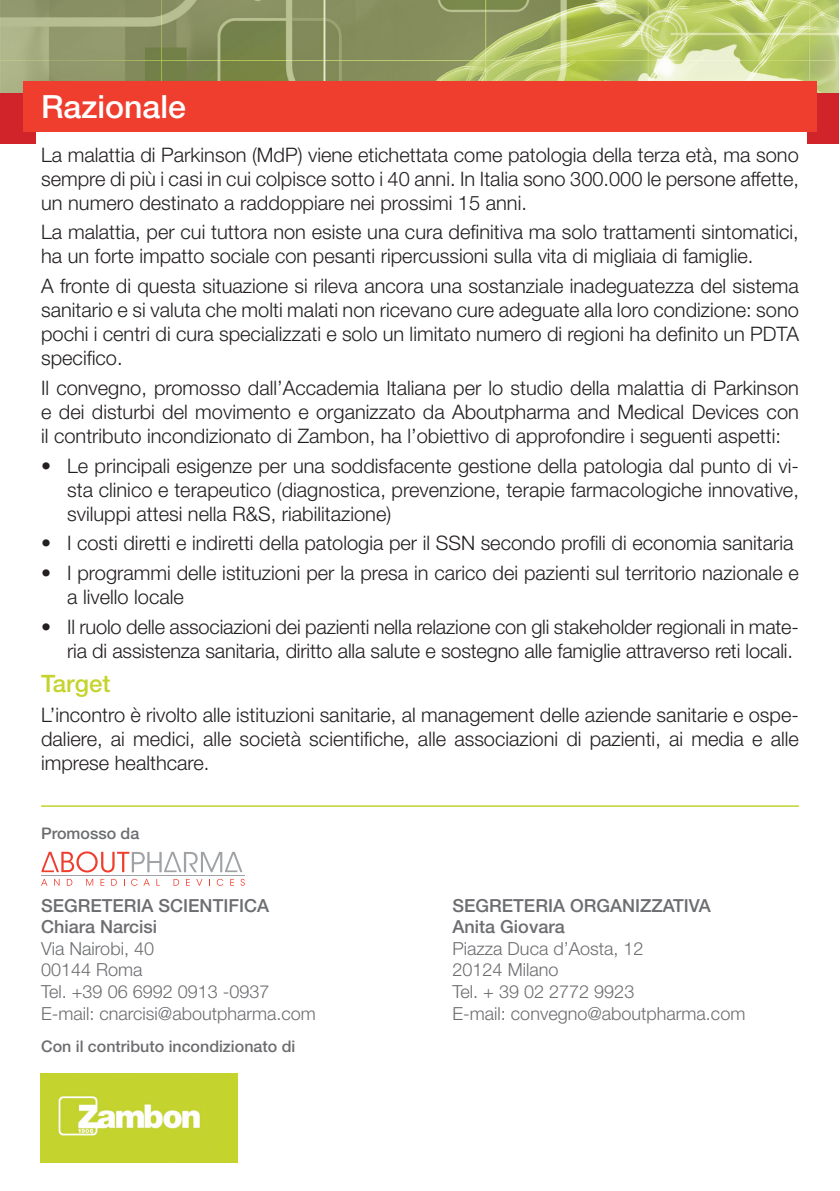
<style>
.page{position:relative;width:840px;height:1191px;background:#fff}
.page>*{position:absolute;margin:0;border:0;box-sizing:border-box;transform-origin:0 0}
.t1{font:500 32px "Helvetica Neue LT Std";color:#fff}
.t2{font:500 24px "Helvetica Neue LT Std";color:#c5d32d}
.t3{font:300 20px/24px "Helvetica Neue LT Std";color:#231f20;text-align:justify}
.t4{font:300 18px/21.6px "Helvetica Neue LT Std";color:#6c6d70}
.t5{font:500 18px/21.6px "Helvetica Neue LT Std";color:#6c6d70}
.t6{font:500 16px "Helvetica Neue LT Std";color:#6c6d70}
</style>
<div class="page">
<img style="left:0;top:1px;width:838px;height:92px">
<div style="left:0;top:93px;width:35px;height:51px;background:#d1232a"></div>
<div style="left:806px;top:93px;width:32px;height:51px;background:#d1232a"></div>
<hr style="left:41px;top:875px;width:204px;height:1px;background:#9fa3a5">
<svg style="left:41px;top:851px;width:201px;height:21px"></svg>
<svg style="left:41px;top:879px;width:6px;height:6px"></svg>
<svg style="left:54px;top:879px;width:5px;height:6px"></svg>
<svg style="left:67px;top:879px;width:5px;height:6px"></svg>
<svg style="left:86px;top:879px;width:7px;height:6px"></svg>
<svg style="left:100px;top:879px;width:4px;height:6px"></svg>
<svg style="left:111px;top:879px;width:6px;height:6px"></svg>
<svg style="left:131px;top:879px;width:19px;height:7px"></svg>
<svg style="left:156px;top:879px;width:2px;height:6px"></svg>
<svg style="left:240px;top:879px;width:5px;height:7px"></svg>
<svg style="left:173px;top:879px;width:6px;height:6px"></svg>
<svg style="left:186px;top:879px;width:4px;height:6px"></svg>
<svg style="left:196px;top:879px;width:6px;height:6px"></svg>
<svg style="left:217px;top:879px;width:6px;height:7px"></svg>
<svg style="left:230px;top:879px;width:4px;height:6px"></svg>
<div style="left:23px;top:81px;width:793px;height:51px;background:#ef3e2e"></div>
<hr style="left:41px;top:805px;width:757px;height:2px;background:#c5d32d">
<div style="left:40px;top:1073px;width:197px;height:89px;background:#c5d32d"></div>
<img style="left:58px;top:1096px;width:142px;height:40px">
<h1 class="t1" style="left:41px;top:87px;width:146px">Razionale</h1>
<p class="t3" style="left:41px;top:142px;width:759px">La malattia di Parkinson (MdP) viene etichettata come patologia della terza età, ma sono sempre di più i casi in cui colpisce sotto i 40 anni. In Italia sono 300.000 le persone affette, un numero destinato a raddoppiare nei prossimi 15 anni.</p>
<p class="t3" style="left:41px;top:220px;width:758px">La malattia, per cui tuttora non esiste una cura definitiva ma solo trattamenti sintomatici, ha un forte impatto sociale con pesanti ripercussioni sulla vita di migliaia di famiglie.</p>
<p class="t3" style="left:41px;top:273px;width:759px">A fronte di questa situazione si rileva ancora una sostanziale inadeguatezza del sistema sanitario e si valuta che molti malati non ricevano cure adeguate alla loro condizione: sono pochi i centri di cura specializzati e solo un limitato numero di regioni ha definito un PDTA specifico.</p>
<p class="t3" style="left:41px;top:375px;width:758px">Il convegno, promosso dall’Accademia Italiana per lo studio della malattia di Parkinson e dei disturbi del movimento e organizzato da Aboutpharma and Medical Devices con il contributo incondizionato di Zambon, ha l’obiettivo di approfondire i seguenti aspetti:</p>
<p class="t3" style="left:67px;top:453px;width:732px;text-indent:-26px">• Le principali esigenze per una soddisfacente gestione della patologia dal punto di vi&shy;sta clinico e terapeutico (diagnostica, prevenzione, terapie farmacologiche innovative, sviluppi attesi nella R&amp;S, riabilitazione)</p>
<p class="t3" style="left:41px;top:530px;width:753px">• I costi diretti e indiretti della patologia per il SSN secondo profili di economia sanitaria</p>
<p class="t3" style="left:67px;top:560px;width:733px;text-indent:-26px">• I programmi delle istituzioni per la presa in carico dei pazienti sul territorio nazionale e a livello locale</p>
<p class="t3" style="left:41px;top:614px;width:758px;text-align:right">• Il ruolo delle associazioni dei pazienti nella relazione con gli stakeholder regionali in mate&shy;ria di assistenza sanitaria, diritto alla salute e sostegno alle famiglie attraverso reti locali.</p>
<p class="t2" style="left:41px;top:669px;width:71px">Target</p>
<p class="t3" style="left:41px;top:702px;width:758px">L’incontro è rivolto alle istituzioni sanitarie, al management delle aziende sanitarie e ospe&shy;daliere, ai medici, alle società scientifiche, alle associazioni di pazienti, ai media e alle imprese healthcare.</p>
<p class="t6" style="left:41px;top:823px;width:100px">Promosso da</p>
<p class="t5" style="left:41px;top:894px;width:229px">SEGRETERIA SCIENTIFICA<br>Chiara Narcisi</p>
<p class="t4" style="left:41px;top:937px;width:276px">Via Nairobi, 40<br>00144 Roma<br>Tel. +39 06 6992 0913 -0937<br>E-mail: cnarcisi@aboutpharma.com</p>
<p class="t6" style="left:41px;top:1036px;width:256px">Con il contributo incondizionato di</p>
<p class="t5" style="left:452px;top:894px;width:260px">SEGRETERIA ORGANIZZATIVA<br>Anita Giovara</p>
<p class="t4" style="left:452px;top:937px;width:294px">Piazza Duca d’Aosta, 12<br>20124 Milano<br>Tel. + 39 02 2772 9923<br>E-mail: convegno@aboutpharma.com</p>
</div>
